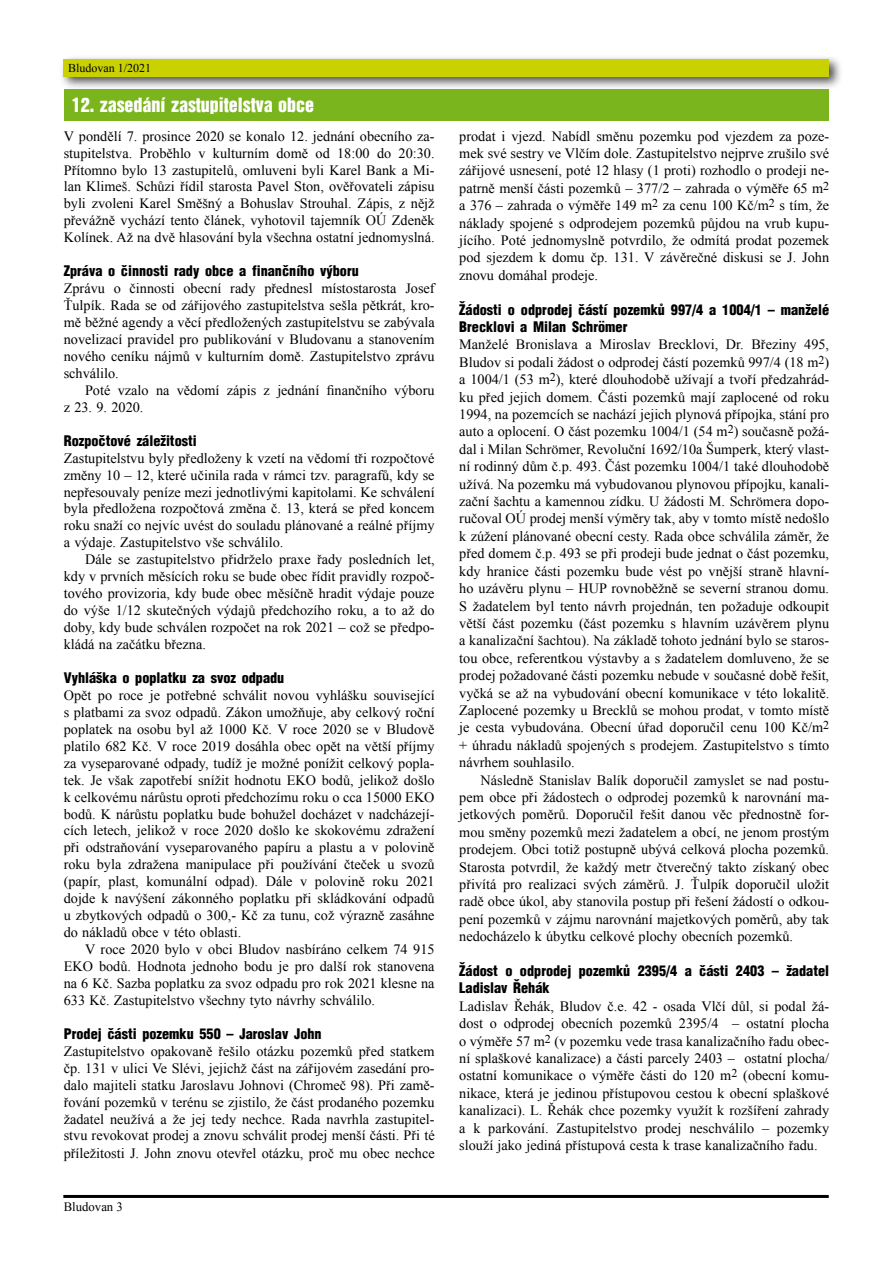
<style>
.page{position:relative;width:893px;height:1263px;background:#fff}
.page>*{position:absolute;margin:0;border:0;box-sizing:border-box;transform-origin:0 0}
.t1{font:18px "Switzerland Inserat CE";color:#fff}
.t2{font:14.25px/17.4px "Times New Roman";color:#000;text-align:justify}
.t3{font:14.25px/17.4px "Switzerland Cond Black CE";color:#000}
.t4{font:12.75px "Times New Roman";color:#000}
.t5{font:12px "Times New Roman";color:#000}
</style>
<div class="page">
<div style="left:64px;top:89px;width:765px;height:32px;background:#7ab51d"></div>
<hr style="left:63px;top:1195px;width:766px;height:3px;background:#000">
<div style="left:59px;top:54px;width:784px;height:36px;background:#000;opacity:.7"></div>
<div style="left:64px;top:59px;width:765px;height:18px;background:#c9d200"></div>
<p class="t5" style="left:68px;top:59px;width:85px">Bludovan 1/2021</p>
<p class="t1" style="left:72px;top:94px;width:244px">12. zasedání zastupitelstva obce</p>
<p class="t2" style="left:64px;top:127px;width:372px;line-height:17px">V pondělí 7. prosince 2020 se konalo 12. jednání obecního za&shy;stupitelstva. Proběhlo v kulturním domě od 18:00 do 20:30.<br>Přítomno bylo 13 zastupitelů, omluveni byli Karel Bank a Mi&shy;lan Klimeš. Schůzi řídil starosta Pavel Ston, ověřovateli zápisu byli zvoleni Karel Směšný a Bohuslav Strouhal. Zápis, z nějž převážně vychází tento článek, vyhotovil tajemník OÚ Zdeněk Kolínek. Až na dvě hlasování byla všechna ostatní jednomyslná.</p>
<p class="t3" style="left:64px;top:262px;width:297px">Zpráva o činnosti rady obce a finančního výboru</p>
<p class="t2" style="left:64px;top:279px;width:372px;line-height:17px">Zprávu o činnosti obecní rady přednesl místostarosta Josef Ťulpík. Rada se od zářijového zastupitelstva sešla pětkrát, kro&shy;mě běžné agendy a věcí předložených zastupitelstvu se zabývala novelizací pravidel pro publikování v Bludovanu a stanovením nového ceníku nájmů v kulturním domě. Zastupitelstvo zprávu schválilo.</p>
<p class="t2" style="left:64px;top:381px;width:372px;line-height:17px;text-indent:21px">Poté vzalo na vědomí zápis z jednání finančního výboru z 23. 9. 2020.</p>
<p class="t3" style="left:64px;top:431px;width:135px">Rozpočtové záležitosti</p>
<p class="t2" style="left:64px;top:449px;width:372px;line-height:17px">Zastupitelstvu byly předloženy k vzetí na vědomí tři rozpočtové změny 10 – 12, které učinila rada v rámci tzv. paragrafů, kdy se nepřesouvaly peníze mezi jednotlivými kapitolami. Ke schválení byla předložena rozpočtová změna č. 13, která se před koncem roku snaží co nejvíc uvést do souladu plánované a reálné příjmy a výdaje. Zastupitelstvo vše schválilo.</p>
<p class="t2" style="left:64px;top:551px;width:372px;line-height:17px;text-indent:21px">Dále se zastupitelstvo přidrželo praxe řady posledních let, kdy v prvních měsících roku se bude obec řídit pravidly rozpoč&shy;tového provizoria, kdy bude obec měsíčně hradit výdaje pouze do výše 1/12 skutečných výdajů předchozího roku, a to až do doby, kdy bude schválen rozpočet na rok 2021 – což se předpo&shy;kládá na začátku března.</p>
<p class="t3" style="left:64px;top:668px;width:222px">Vyhláška o poplatku za svoz odpadu</p>
<p class="t2" style="left:64px;top:686px;width:372px;line-height:17px">Opět po roce je potřebné schválit novou vyhlášku související s platbami za svoz odpadů. Zákon umožňuje, aby celkový roční poplatek na osobu byl až 1000 Kč. V roce 2020 se v Bludově platilo 682 Kč. V roce 2019 dosáhla obec opět na větší příjmy za vyseparované odpady, tudíž je možné ponížit celkový popla&shy;tek. Je však zapotřebí snížit hodnotu EKO bodů, jelikož došlo k celkovému nárůstu oproti předchozímu roku o cca 15000 EKO bodů. K nárůstu poplatku bude bohužel docházet v nadcházejí&shy;cích letech, jelikož v roce 2020 došlo ke skokovému zdražení při odstraňování vyseparovaného papíru a plastu a v polovině roku byla zdražena manipulace při používání čteček u svozů (papír, plast, komunální odpad). Dále v polovině roku 2021 dojde k navýšení zákonného poplatku při skládkování odpadů u zbytkových odpadů o 300,- Kč za tunu, což výrazně zasáhne do nákladů obce v této oblasti.</p>
<p class="t2" style="left:64px;top:940px;width:372px;line-height:17px;text-indent:21px">V roce 2020 bylo v obci Bludov nasbíráno celkem 74 915<br>EKO bodů. Hodnota jednoho bodu je pro další rok stanovena na 6 Kč. Sazba poplatku za svoz odpadu pro rok 2021 klesne na 633 Kč. Zastupitelstvo všechny tyto návrhy schválilo.</p>
<p class="t3" style="left:64px;top:1024px;width:259px">Prodej části pozemku 550 – Jaroslav John</p>
<p class="t2" style="left:64px;top:1042px;width:372px;line-height:17px">Zastupitelstvo opakovaně řešilo otázku pozemků před statkem čp. 131 v ulici Ve Slévi, jejichž část na zářijovém zasedání pro&shy;dalo majiteli statku Jaroslavu Johnovi (Chromeč 98). Při zamě&shy;řování pozemků v terénu se zjistilo, že část prodaného pozemku žadatel neužívá a že jej tedy nechce. Rada navrhla zastupitel&shy;stvu revokovat prodej a znovu schválit prodej menší části. Při té příležitosti J. John znovu otevřel otázku, proč mu obec nechce</p>
<p class="t4" style="left:64px;top:1197px;width:61px">Bludovan 3</p>
<p class="t2" style="left:459px;top:127px;width:371px">prodat i vjezd. Nabídl směnu pozemku pod vjezdem za poze&shy;mek své sestry ve Vlčím dole. Zastupitelstvo nejprve zrušilo své zářijové usnesení, poté 12 hlasy (1 proti) rozhodlo o prodeji ne&shy;patrně menší části pozemků – 377/2 – zahrada o výměře 65 m<sup>2 </sup>a 376 – zahrada o výměře 149 m<sup>2</sup> za cenu 100 Kč/m<sup>2</sup> s tím, že náklady spojené s odprodejem pozemků půjdou na vrub kupu&shy;jícího. Poté jednomyslně potvrdilo, že odmítá prodat pozemek pod sjezdem k domu čp. 131. V závěrečné diskusi se J. John znovu domáhal prodeje.</p>
<p class="t3" style="left:459px;top:300px;width:371px">Žádosti o odprodej částí pozemků 997/4 a 1004/1 – manželé<br>Brecklovi a Milan Schrömer</p>
<p class="t2" style="left:459px;top:336px;width:371px">Manželé Bronislava a Miroslav Brecklovi, Dr. Březiny 495, Bludov si podali žádost o odprodej částí pozemků 997/4 (18 m<sup>2</sup>) a 1004/1 (53 m<sup>2</sup>), které dlouhodobě užívají a tvoří předzahrád&shy;ku před jejich domem. Části pozemků mají zaplocené od roku 1994, na pozemcích se nachází jejich plynová přípojka, stání pro auto a oplocení. O část pozemku 1004/1 (54 m<sup>2</sup>) současně požá&shy;dal i Milan Schrömer, Revoluční 1692/10a Šumperk, který vlast&shy;ní rodinný dům č.p. 493. Část pozemku 1004/1 také dlouhodobě užívá. Na pozemku má vybudovanou plynovou přípojku, kanali&shy;zační šachtu a kamennou zídku. U žádosti M. Schrömera dopo&shy;ručoval OÚ prodej menší výměry tak, aby v tomto místě nedošlo k zúžení plánované obecní cesty. Rada obce schválila záměr, že před domem č.p. 493 se při prodeji bude jednat o část pozemku, kdy hranice části pozemku bude vést po vnější straně hlavní&shy;ho uzávěru plynu – HUP rovnoběžně se severní stranou domu.<br>S žadatelem byl tento návrh projednán, ten požaduje odkoupit větší část pozemku (část pozemku s hlavním uzávěrem plynu a kanalizační šachtou). Na základě tohoto jednání bylo se staros&shy;tou obce, referentkou výstavby a s žadatelem domluveno, že se prodej požadované části pozemku nebude v současné době řešit, vyčká se až na vybudování obecní komunikace v této lokalitě.<br>Zaplocené pozemky u Brecklů se mohou prodat, v tomto místě je cesta vybudována. Obecní úřad doporučil cenu 100 Kč/m<sup>2 </sup>+ úhradu nákladů spojených s prodejem. Zastupitelstvo s tímto návrhem souhlasilo.</p>
<p class="t2" style="left:459px;top:771px;width:371px;text-indent:21px">Následně Stanislav Balík doporučil zamyslet se nad postu&shy;pem obce při žádostech o odprodej pozemků k narovnání ma&shy;jetkových poměrů. Doporučil řešit danou věc přednostně for&shy;mou směny pozemků mezi žadatelem a obcí, ne jenom prostým prodejem. Obci totiž postupně ubývá celková plocha pozemků.<br>Starosta potvrdil, že každý metr čtverečný takto získaný obec přivítá pro realizaci svých záměrů. J. Ťulpík doporučil uložit radě obce úkol, aby stanovila postup při řešení žádostí o odkou&shy;pení pozemků v zájmu narovnání majetkových poměrů, aby tak nedocházelo k úbytku celkové plochy obecních pozemků.</p>
<p class="t3" style="left:459px;top:961px;width:371px">Žádost o odprodej pozemků 2395/4 a části 2403 – žadatel<br>Ladislav Řehák</p>
<p class="t2" style="left:459px;top:997px;width:371px">Ladislav Řehák, Bludov č.e. 42 - osada Vlčí důl, si podal žá&shy;dost o odprodej obecních pozemků 2395/4 – ostatní plocha o výměře 57 m<sup>2</sup> (v pozemku vede trasa kanalizačního řadu obec&shy;ní splaškové kanalizace) a části parcely 2403 – ostatní plocha/ ostatní komunikace o výměře části do 120 m<sup>2</sup> (obecní komu&shy;nikace, která je jedinou přístupovou cestou k obecní splaškové kanalizaci). L. Řehák chce pozemky využít k rozšíření zahrady a k parkování. Zastupitelstvo prodej neschválilo – pozemky slouží jako jediná přístupová cesta k trase kanalizačního řadu.</p>
</div>
